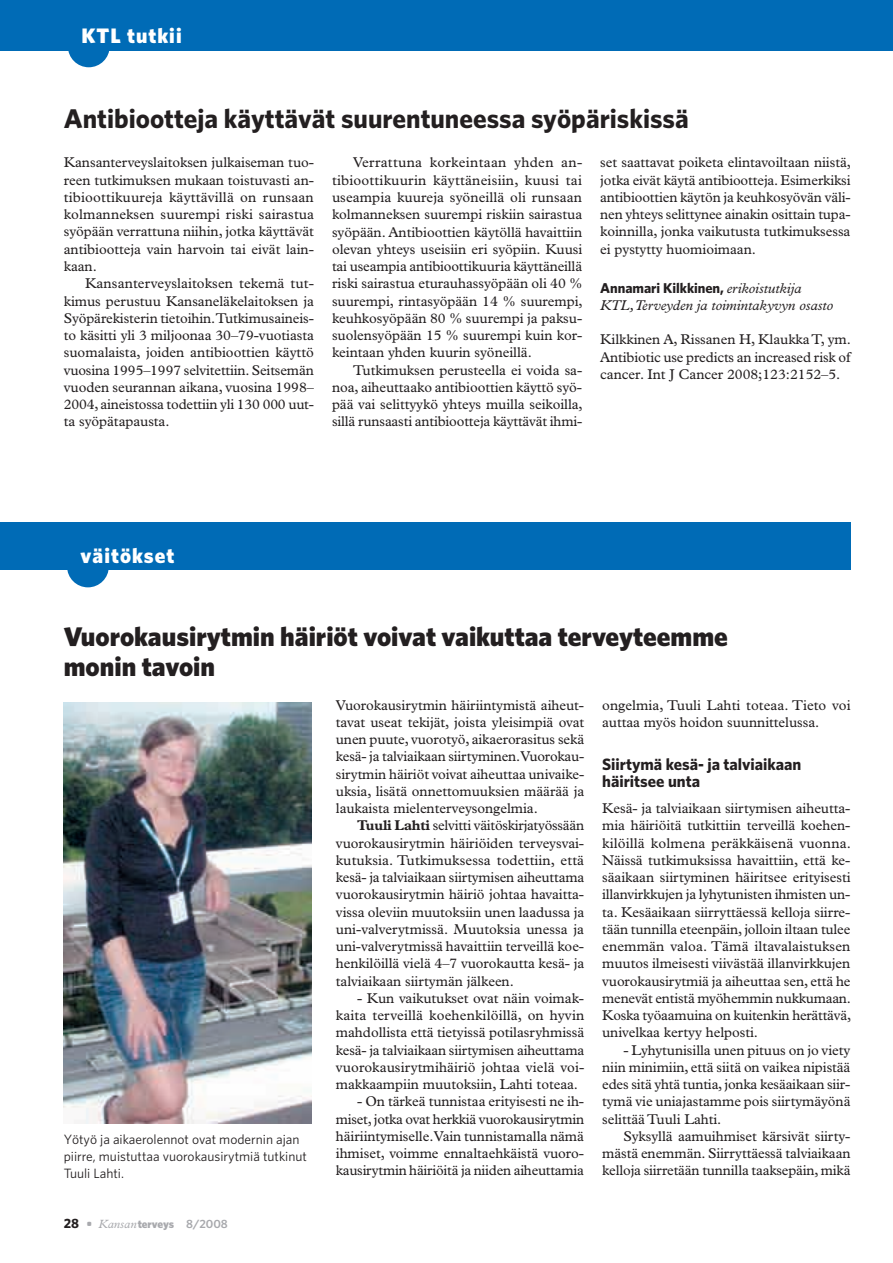
<style>
.page{position:relative;width:893px;height:1263px;background:#fff}
.page>*{position:absolute;margin:0;border:0;box-sizing:border-box;transform-origin:0 0}
.t1{font:900 27px/30px "Whitney";color:#231f20}
.t2{font:700 27px "Whitney";color:#231f20}
.t3{font:900 21px "Whitney";letter-spacing:.05em;color:#fff}
.t4{font:700 16.5px/17.2px "Whitney";color:#231f20}
.t5{font:14.25px/17.2px "Plantin";letter-spacing:-.005em;color:#231f20;text-align:justify}
.t6{font:italic 14.25px "Plantin";letter-spacing:-.005em;color:#231f20}
.t7{font:700 14.25px "Whitney";letter-spacing:-.005em;color:#231f20}
.t8{font:13.5px/17.2px "Whitney";color:#231f20}
.t9{font:900 11.25px "Whitney";letter-spacing:-.01em;color:#a8a9ad}
.s1{font-family:"Plantin";font-weight:400;font-style:italic}
.s2{font-weight:700}
.s3{font-weight:700;font-size:13.5px;color:#231f20}
.s4{font-weight:700;font-size:12px}
.s5{font-family:"Plantin";font-weight:400;font-style:italic;font-size:12px}
.s6{font-weight:600;font-size:12px}
</style>
<div class="page">
<div style="left:68px;top:26px;width:42px;height:41px;background:#006bb6;border-radius:50%"></div>
<div style="left:0;top:0;width:893px;height:50px;background:#006bb6"></div>
<div style="left:67px;top:546px;width:42px;height:41px;background:#006bb6;border-radius:50%"></div>
<div style="left:0;top:522px;width:850px;height:48px;background:#006bb6"></div>
<img style="left:64px;top:702px;width:248px;height:422px">
<h2 class="t3" style="left:81px;top:23px;width:102px">KTL tutkii</h2>
<h1 class="t2" style="left:64px;top:103px;width:626px">Antibiootteja käyttävät suurentuneessa syöpäriskissä</h1>
<p class="t5" style="left:64px;top:154px;width:252px">Kansanterveyslaitoksen julkaiseman tuo&shy;reen tutkimuksen mukaan toistuvasti an&shy;tibioottikuureja käyttävillä on runsaan kolmanneksen suurempi riski sairastua syöpään verrattuna niihin, jotka käyttävät antibiootteja vain harvoin tai eivät lain&shy;kaan.</p>
<p class="t5" style="left:64px;top:275px;width:252px;text-indent:21px">Kansanterveyslaitoksen tekemä tut&shy;kimus perustuu Kansaneläkelaitoksen ja Syöpärekisterin tietoihin. Tutkimusaineis&shy;to käsitti yli 3 miljoonaa 30–79-vuotiasta suomalaista, joiden antibioottien käyttö vuosina 1995–1997 selvitettiin. Seitsemän vuoden seurannan aikana, vuosina 1998– 2004, aineistossa todettiin yli 130 000 uut&shy;ta syöpätapausta.</p>
<p class="t5" style="left:332px;top:154px;width:252px;text-indent:21px">Verrattuna korkeintaan yhden an&shy;tibioottikuurin käyttäneisiin, kuusi tai useampia kuureja syöneillä oli runsaan kolmanneksen suurempi riskiin sairastua syöpään. Antibioottien käytöllä havaittiin olevan yhteys useisiin eri syöpiin. Kuusi tai useampia antibioottikuuria käyttäneillä riski sairastua eturauhassyöpään oli 40 % suurempi, rintasyöpään 14 % suurempi, keuhkosyöpään 80 % suurempi ja paksu&shy;suolensyöpään 15 % suurempi kuin kor&shy;keintaan yhden kuurin syöneillä.</p>
<p class="t5" style="left:332px;top:361px;width:252px;text-indent:21px">Tutkimuksen perusteella ei voida sa&shy;noa, aiheuttaako antibioottien käyttö syö&shy;pää vai selittyykö yhteys muilla seikoilla, sillä runsaasti antibiootteja käyttävät ihmi-</p>
<p class="t5" style="left:600px;top:154px;width:252px">set saattavat poiketa elintavoiltaan niistä, jotka eivät käytä antibiootteja. Esimerkiksi antibioottien käytön ja keuhkosyövän väli&shy;nen yhteys selittynee ainakin osittain tupa&shy;koinnilla, jonka vaikutusta tutkimuksessa ei pystytty huomioimaan.</p>
<p class="t7" style="left:600px;top:279px;width:203px">Annamari Kilkkinen, <span class="s1">erikoistutkija</span></p>
<p class="t6" style="left:600px;top:297px;width:234px">KTL, Terveyden ja toimintakyvyn osasto</p>
<p class="t5" style="left:600px;top:331px;width:252px">Kilkkinen A, Rissanen H, Klaukka T, ym.<br>Antibiotic use predicts an increased risk of cancer. Int J Cancer 2008;123:2152–5.</p>
<h2 class="t3" style="left:81px;top:543px;width:95px">väitökset</h2>
<h1 class="t1" style="left:64px;top:621px;width:666px">Vuorokausirytmin häiriöt voivat vaikuttaa terveyteemme monin tavoin</h1>
<p class="t5" style="left:336px;top:696px;width:250px">Vuorokausirytmin häiriintymistä aiheut&shy;tavat useat tekijät, joista yleisimpiä ovat unen puute, vuorotyö, aikaerorasitus sekä kesä- ja talviaikaan siirtyminen. Vuorokau&shy;sirytmin häiriöt voivat aiheuttaa univaike&shy;uksia, lisätä onnettomuuksien määrää ja laukaista mielenterveysongelmia.</p>
<p class="t5" style="left:336px;top:817px;width:250px;text-indent:21px"><span class="s2">Tuuli Lahti</span> selvitti väitöskirjatyössään vuorokausirytmin häiriöiden terveysvai&shy;kutuksia. Tutkimuksessa todettiin, että kesä- ja talviaikaan siirtymisen aiheuttama vuorokausirytmin häiriö johtaa havaitta&shy;vissa oleviin muutoksiin unen laadussa ja uni-valverytmissä. Muutoksia unessa ja uni-valverytmissä havaittiin terveillä koe&shy;henkilöillä vielä 4–7 vuorokautta kesä- ja talviaikaan siirtymän jälkeen.</p>
<p class="t5" style="left:336px;top:989px;width:250px;text-indent:21px">- Kun vaikutukset ovat näin voimak&shy;kaita terveillä koehenkilöillä, on hyvin mahdollista että tietyissä potilasryhmissä kesä- ja talviaikaan siirtymisen aiheuttama vuorokausirytmihäiriö johtaa vielä voi&shy;makkaampiin muutoksiin, Lahti toteaa.</p>
<p class="t5" style="left:336px;top:1093px;width:250px;text-indent:21px">- On tärkeä tunnistaa erityisesti ne ih&shy;miset, jotka ovat herkkiä vuorokausirytmin häiriintymiselle. Vain tunnistamalla nämä ihmiset, voimme ennaltaehkäistä vuoro&shy;kausirytmin häiriöitä ja niiden aiheuttamia</p>
<p class="t5" style="left:602px;top:696px;width:250px">ongelmia, Tuuli Lahti toteaa. Tieto voi auttaa myös hoidon suunnittelussa.</p>
<p class="t4" style="left:602px;top:755px;width:201px">Siirtymä kesä- ja talviaikaan häiritsee unta</p>
<p class="t5" style="left:602px;top:800px;width:251px">Kesä- ja talviaikaan siirtymisen aiheutta&shy;mia häiriöitä tutkittiin terveillä koehen&shy;kilöillä kolmena peräkkäisenä vuonna.<br>Näissä tutkimuksissa havaittiin, että ke&shy;säaikaan siirtyminen häiritsee erityisesti illanvirkkujen ja lyhytunisten ihmisten un&shy;ta. Kesäaikaan siirryttäessä kelloja siirre&shy;tään tunnilla eteenpäin, jolloin iltaan tulee enemmän valoa. Tämä iltavalaistuksen muutos ilmeisesti viivästää illanvirkkujen vuorokausirytmiä ja aiheuttaa sen, että he menevät entistä myöhemmin nukkumaan.<br>Koska työaamuina on kuitenkin herättävä, univelkaa kertyy helposti.</p>
<p class="t5" style="left:602px;top:1041px;width:250px;text-indent:21px">- Lyhytunisilla unen pituus on jo viety niin minimiin, että siitä on vaikea nipistää edes sitä yhtä tuntia, jonka kesäaikaan siir&shy;tymä vie uniajastamme pois siirtymäyönä selittää Tuuli Lahti.</p>
<p class="t5" style="left:602px;top:1127px;width:250px;text-indent:21px">Syksyllä aamuihmiset kärsivät siirty&shy;mästä enemmän. Siirryttäessä talviaikaan kelloja siirretään tunnilla taaksepäin, mikä</p>
<p class="t8" style="left:64px;top:1130px;width:245px">Yötyö ja aikaerolennot ovat modernin ajan piirre, muistuttaa vuorokausirytmiä tutkinut<br>Tuuli Lahti.</p>
<p class="t9" style="left:64px;top:1217px;width:166px"><span class="s3">28</span> <span class="s4">•</span> <span class="s5">Kansan</span>terveys <span class="s6">8/2008</span></p>
</div>
